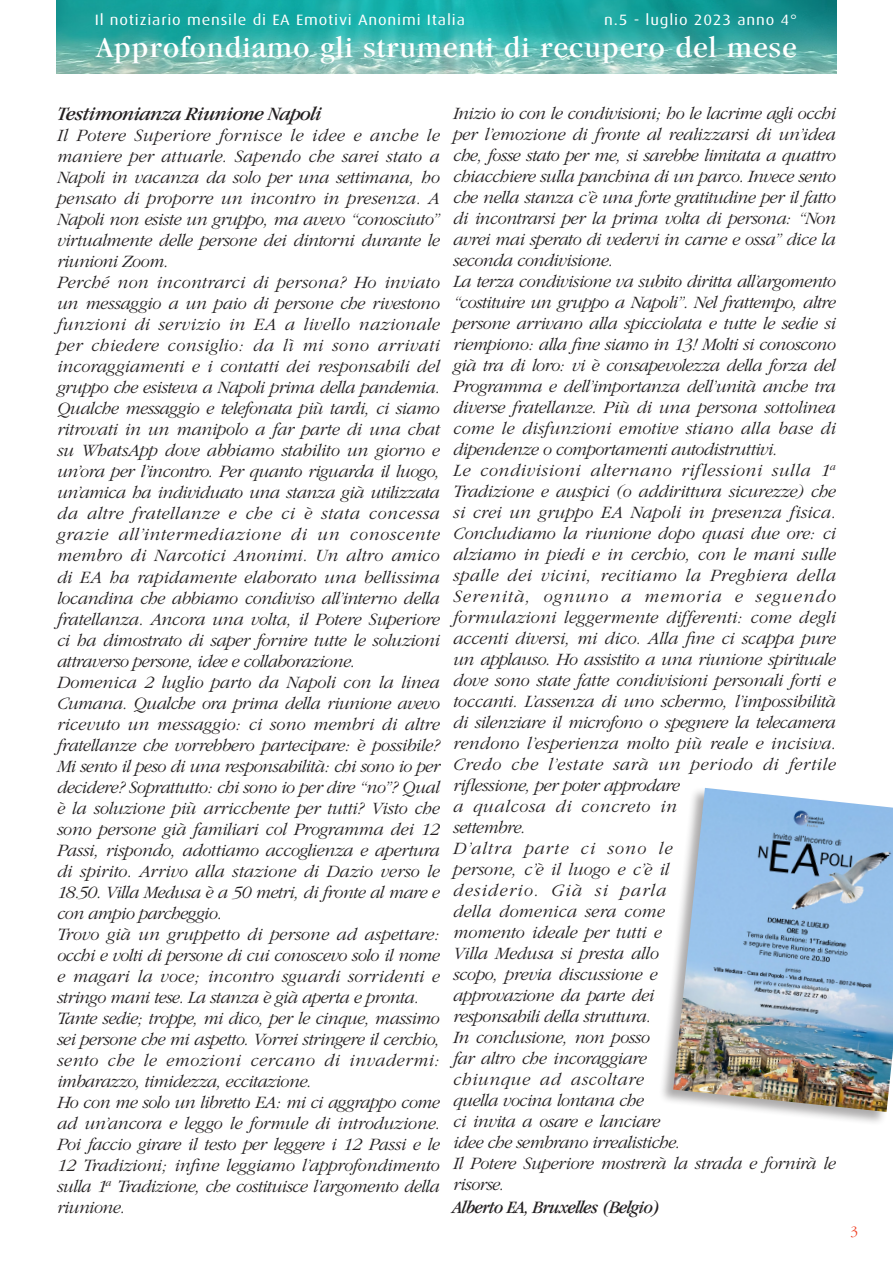
<style>
.page{position:relative;width:893px;height:1263px;background:#fff}
.page>*{position:absolute;margin:0;border:0;box-sizing:border-box;transform-origin:0 0}
.t1{font:condensed 30px "Garamond";letter-spacing:.025em;color:#fff;scale:1.25 1}
.t2{font:italic condensed 19.5px "Garamond";letter-spacing:-.025em;color:#231f20;scale:1.25 1}
.Testo_paragrafo_Tdo{font:italic 300 18px/21px "Garamond";letter-spacing:-.02em;color:#231f20;text-align:justify}
.Testo_paragrafo_Tdo-2{font:italic condensed 18px "Garamond";letter-spacing:-.025em;color:#231f20;scale:1.16 1}
.t3{font:15px "Dax";letter-spacing:.05em;color:#fff;scale:1.1 1}
.t4{font:300 15px "Garamond";color:#ef3e22}
</style>
<div class="page">
<img style="left:57px;top:0;width:779px;height:74px">
<div style="left:658px;top:787px;width:235px;height:339px;background:#231f20;opacity:.38"></div>
<img style="left:673px;top:788px;width:220px;height:324px">
<p class="t3" style="left:95px;top:12px;width:338px">Il notiziario mensile di EA Emotivi Anonimi Italia</p>
<p class="t3" style="left:604px;top:12px;width:177px">n.5 - luglio 2023 anno 4°</p>
<p class="t1" style="left:97px;top:31px;width:561px">Approfondiamo gli strumenti di recupero del mese</p>
<p class="t2" style="left:57px;top:103px;width:213px">Testimonianza Riunione Napoli</p>
<p class="Testo_paragrafo_Tdo" style="left:57px;top:126px;width:384px">Il Potere Superiore fornisce le idee e anche le maniere per attuarle. Sapendo che sarei stato a Napoli in vacanza da solo per una settimana, ho pensato di proporre un incontro in presenza. A Napoli non esiste un gruppo, ma avevo “conosciuto” virtualmente delle persone dei dintorni durante le riunioni Zoom.</p>
<p class="Testo_paragrafo_Tdo" style="left:57px;top:273px;width:384px">Perché non incontrarci di persona? Ho inviato un messaggio a un paio di persone che rivestono funzioni di servizio in EA a livello nazionale per chiedere consiglio: da lì mi sono arrivati incoraggiamenti e i contatti dei responsabili del gruppo che esisteva a Napoli prima della pandemia.<br>Qualche messaggio e telefonata più tardi, ci siamo ritrovati in un manipolo a far parte di una chat su WhatsApp dove abbiamo stabilito un giorno e un’ora per l’incontro. Per quanto riguarda il luogo, un’amica ha individuato una stanza già utilizzata da altre fratellanze e che ci è stata concessa grazie all’intermediazione di un conoscente membro di Narcotici Anonimi. Un altro amico di EA ha rapidamente elaborato una bellissima locandina che abbiamo condiviso all’interno della fratellanza. Ancora una volta, il Potere Superiore ci ha dimostrato di saper fornire tutte le soluzioni attraverso persone, idee e collaborazione.</p>
<p class="Testo_paragrafo_Tdo" style="left:57px;top:672px;width:384px">Domenica 2 luglio parto da Napoli con la linea Cumana. Qualche ora prima della riunione avevo ricevuto un messaggio: ci sono membri di altre fratellanze che vorrebbero partecipare: è possibile?<br>Mi sento il peso di una responsabilità: chi sono io per decidere? Soprattutto: chi sono io per dire “no”? Qual è la soluzione più arricchente per tutti? Visto che sono persone già familiari col Programma dei 12<br>Passi, rispondo, adottiamo accoglienza e apertura di spirito. Arrivo alla stazione di Dazio verso le 18.50. Villa Medusa è a 50 metri, di fronte al mare e con ampio parcheggio.</p>
<p class="Testo_paragrafo_Tdo" style="left:57px;top:924px;width:384px">Trovo già un gruppetto di persone ad aspettare: occhi e volti di persone di cui conoscevo solo il nome e magari la voce; incontro sguardi sorridenti e stringo mani tese. La stanza è già aperta e pronta.</p>
<p class="Testo_paragrafo_Tdo" style="left:57px;top:1008px;width:384px">Tante sedie; troppe, mi dico, per le cinque, massimo sei persone che mi aspetto. Vorrei stringere il cerchio, sento che le emozioni cercano di invadermi: imbarazzo, timidezza, eccitazione.</p>
<p class="Testo_paragrafo_Tdo" style="left:57px;top:1092px;width:384px">Ho con me solo un libretto EA: mi ci aggrappo come ad un’ancora e leggo le formule di introduzione.<br>Poi faccio girare il testo per leggere i 12 Passi e le 12 Tradizioni; infine leggiamo l’approfondimento sulla 1<sup>a</sup> Tradizione, che costituisce l’argomento della riunione.</p>
<p class="Testo_paragrafo_Tdo" style="left:453px;top:103px;width:384px">Inizio io con le condivisioni; ho le lacrime agli occhi per l’emozione di fronte al realizzarsi di un’idea che, fosse stato per me, si sarebbe limitata a quattro chiacchiere sulla panchina di un parco. Invece sento che nella stanza c’è una forte gratitudine per il fatto di incontrarsi per la prima volta di persona: “Non avrei mai sperato di vedervi in carne e ossa” dice la seconda condivisione.</p>
<p class="Testo_paragrafo_Tdo" style="left:453px;top:271px;width:384px">La terza condivisione va subito diritta all’argomento “costituire un gruppo a Napoli”. Nel frattempo, altre persone arrivano alla spicciolata e tutte le sedie si riempiono: alla fine siamo in 13! Molti si conoscono già tra di loro: vi è consapevolezza della forza del Programma e dell’importanza dell’unità anche tra diverse fratellanze. Più di una persona sottolinea come le disfunzioni emotive stiano alla base di dipendenze o comportamenti autodistruttivi.</p>
<p class="Testo_paragrafo_Tdo" style="left:453px;top:460px;width:384px;text-align:left">Le condivisioni alternano riflessioni sulla 1<sup>a </sup>Tradizione e auspici (o addirittura sicurezze) che si crei un gruppo EA Napoli in presenza fisica.<br>Concludiamo la riunione dopo quasi due ore: ci alziamo in piedi e in cerchio, con le mani sulle spalle dei vicini, recitiamo la Preghiera della Serenità, ognuno a memoria e seguendo formulazioni leggermente differenti: come degli accenti diversi, mi dico. Alla fine ci scappa pure un applauso. Ho assistito a una riunione spirituale dove sono state fatte condivisioni personali forti e toccanti. L’assenza di uno schermo, l’impossibilità di silenziare il microfono o spegnere la telecamera rendono l’esperienza molto più reale e incisiva.<br>Credo che l’estate sarà un periodo di fertile riflessione, per poter approdare<br>a qualcosa di concreto in<br>settembre.</p>
<p class="Testo_paragrafo_Tdo" style="left:453px;top:838px;width:220px;text-align:left">D’altra parte ci sono le persone, c’è il luogo e c’è il desiderio. Già si parla della domenica sera come momento ideale per tutti e<br>Villa Medusa si presta allo scopo, previa discussione e approvazione da parte dei responsabili della struttura.</p>
<p class="Testo_paragrafo_Tdo" style="left:453px;top:1027px;width:228px;text-align:left">In conclusione, non posso<br>far altro che incoraggiare chiunque ad ascoltare quella vocina lontana che<br>ci invita a osare e lanciare idee che sembrano irrealistiche.</p>
<p class="Testo_paragrafo_Tdo" style="left:453px;top:1153px;width:384px">Il Potere Superiore mostrerà la strada e fornirà le risorse.</p>
<p class="Testo_paragrafo_Tdo-2" style="left:453px;top:1197px;width:180px">Alberto EA, Bruxelles (Belgio)</p>
<p class="t4" style="left:851px;top:1223px;width:9px">3</p>
</div>
